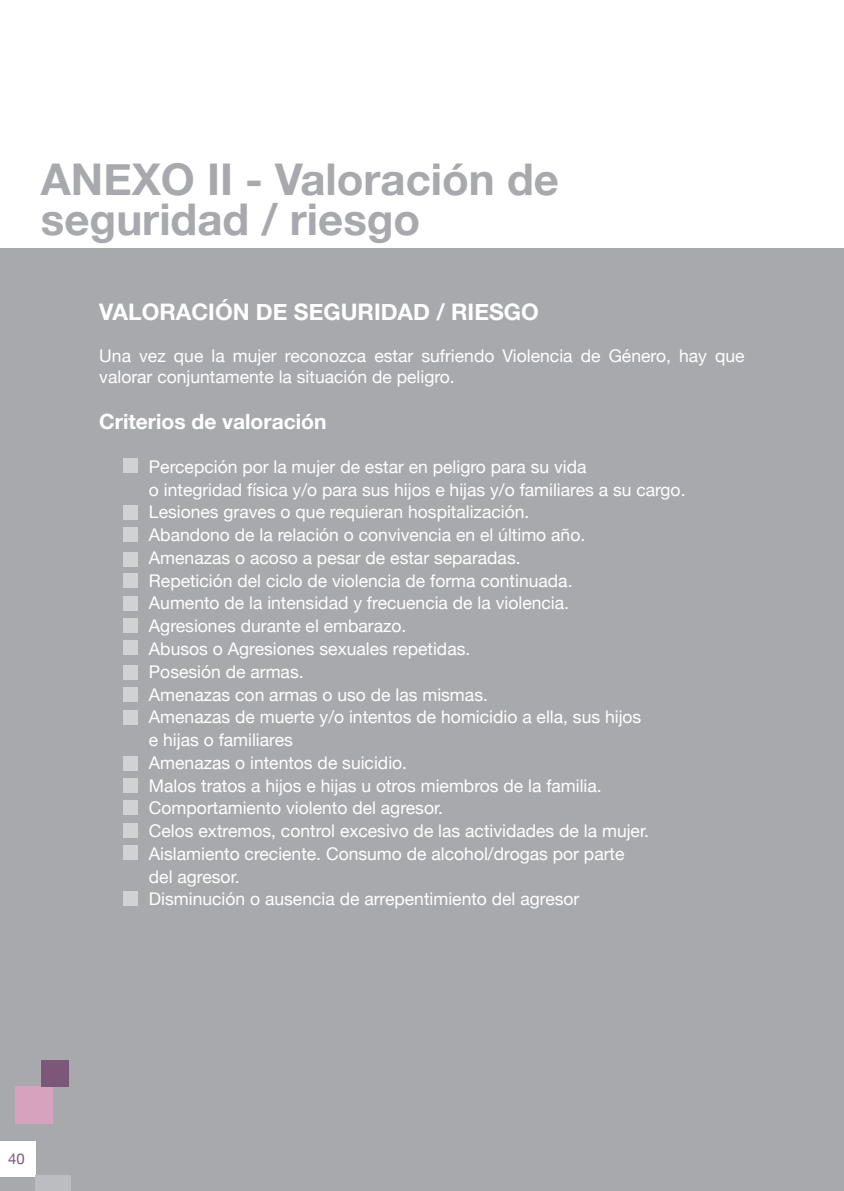
<style>
.page{position:relative;width:844px;height:1191px;background:#fff}
.page>*{position:absolute;margin:0;border:0;box-sizing:border-box;transform-origin:0 0}
.t1{font:700 43.75px "Helvetica Neue";color:#a8a9ad}
.t2{font:700 22.75px "Helvetica Neue";color:#fff}
.t3{font:700 21px "Helvetica Neue";color:#fff}
.t4{font:17.5px/21px "Helvetica Neue";color:#fff}
.t5{font:14.88px "Helvetica Neue";color:#7d5779}
</style>
<div class="page">
<div style="left:0;top:248px;width:843px;height:943px;background:#a8a9ad"></div>
<div style="left:0;top:1141px;width:35px;height:35px;background:#fff"></div>
<div style="left:15px;top:1086px;width:37px;height:38px;background:#d7a2be"></div>
<div style="left:42px;top:1059px;width:27px;height:27px;background:#7d5779"></div>
<div style="left:35px;top:1175px;width:35px;height:16px;background:#bcbdc0"></div>
<div style="left:124px;top:458px;width:14px;height:14px;background:#d1d2d4"></div>
<div style="left:124px;top:505px;width:14px;height:14px;background:#d1d2d4"></div>
<div style="left:124px;top:528px;width:14px;height:14px;background:#d1d2d4"></div>
<div style="left:124px;top:552px;width:14px;height:15px;background:#d1d2d4"></div>
<div style="left:124px;top:573px;width:14px;height:14px;background:#d1d2d4"></div>
<div style="left:124px;top:597px;width:14px;height:14px;background:#d1d2d4"></div>
<div style="left:124px;top:618px;width:14px;height:14px;background:#d1d2d4"></div>
<div style="left:124px;top:641px;width:14px;height:14px;background:#d1d2d4"></div>
<div style="left:124px;top:665px;width:14px;height:14px;background:#d1d2d4"></div>
<div style="left:124px;top:687px;width:14px;height:14px;background:#d1d2d4"></div>
<div style="left:124px;top:711px;width:14px;height:14px;background:#d1d2d4"></div>
<div style="left:124px;top:756px;width:14px;height:14px;background:#d1d2d4"></div>
<div style="left:124px;top:778px;width:14px;height:14px;background:#d1d2d4"></div>
<div style="left:124px;top:800px;width:14px;height:14px;background:#d1d2d4"></div>
<div style="left:124px;top:823px;width:14px;height:14px;background:#d1d2d4"></div>
<div style="left:124px;top:845px;width:14px;height:14px;background:#d1d2d4"></div>
<div style="left:124px;top:891px;width:14px;height:14px;background:#d1d2d4"></div>
<p class="t1" style="left:41px;top:152px;width:519px">ANEXO II - Valoración de</p>
<p class="t1" style="left:41px;top:192px;width:381px">seguridad / riesgo</p>
<p class="t2" style="left:99px;top:298px;width:441px">VALORACIÓN DE SEGURIDAD / RIESGO</p>
<p class="t4" style="left:99px;top:345px;width:646px">Una vez que la mujer reconozca estar sufriendo Violencia de Género, hay que valorar conjuntamente la situación de peligro.</p>
<p class="t3" style="left:99px;top:409px;width:229px">Criterios de valoración</p>
<p class="t4" style="left:149px;top:456px;width:439px">Percepción por la mujer de estar en peligro para su vida</p>
<p class="t4" style="left:149px;top:479px;width:538px">o integridad física y/o para sus hijos e hijas y/o familiares a su cargo.</p>
<p class="t4" style="left:149px;top:501px;width:382px">Lesiones graves o que requieran hospitalización.</p>
<p class="t4" style="left:149px;top:524px;width:437px">Abandono de la relación o convivencia en el último año.</p>
<p class="t4" style="left:149px;top:547px;width:373px">Amenazas o acoso a pesar de estar separadas.</p>
<p class="t4" style="left:149px;top:570px;width:425px">Repetición del ciclo de violencia de forma continuada.</p>
<p class="t4" style="left:149px;top:592px;width:421px">Aumento de la intensidad y frecuencia de la violencia.</p>
<p class="t4" style="left:149px;top:615px;width:259px">Agresiones durante el embarazo.</p>
<p class="t4" style="left:149px;top:638px;width:323px">Abusos o Agresiones sexuales repetidas.</p>
<p class="t4" style="left:149px;top:661px;width:156px">Posesión de armas.</p>
<p class="t4" style="left:149px;top:683px;width:340px">Amenazas con armas o uso de las mismas.</p>
<p class="t4" style="left:149px;top:706px;width:494px">Amenazas de muerte y/o intentos de homicidio a ella, sus hijos</p>
<p class="t4" style="left:149px;top:729px;width:145px">e hijas o familiares</p>
<p class="t4" style="left:149px;top:752px;width:260px">Amenazas o intentos de suicidio.</p>
<p class="t4" style="left:149px;top:774px;width:454px">Malos tratos a hijos e hijas u otros miembros de la familia.</p>
<p class="t4" style="left:149px;top:797px;width:296px">Comportamiento violento del agresor.</p>
<p class="t4" style="left:149px;top:820px;width:501px">Celos extremos, control excesivo de las actividades de la mujer.</p>
<p class="t4" style="left:149px;top:843px;width:477px">Aislamiento creciente. Consumo de alcohol/drogas por parte</p>
<p class="t4" style="left:149px;top:865px;width:92px">del agresor.</p>
<p class="t4" style="left:149px;top:888px;width:432px">Disminución o ausencia de arrepentimiento del agresor</p>
<p class="t5" style="left:8px;top:1150px;width:18px">40</p>
</div>
